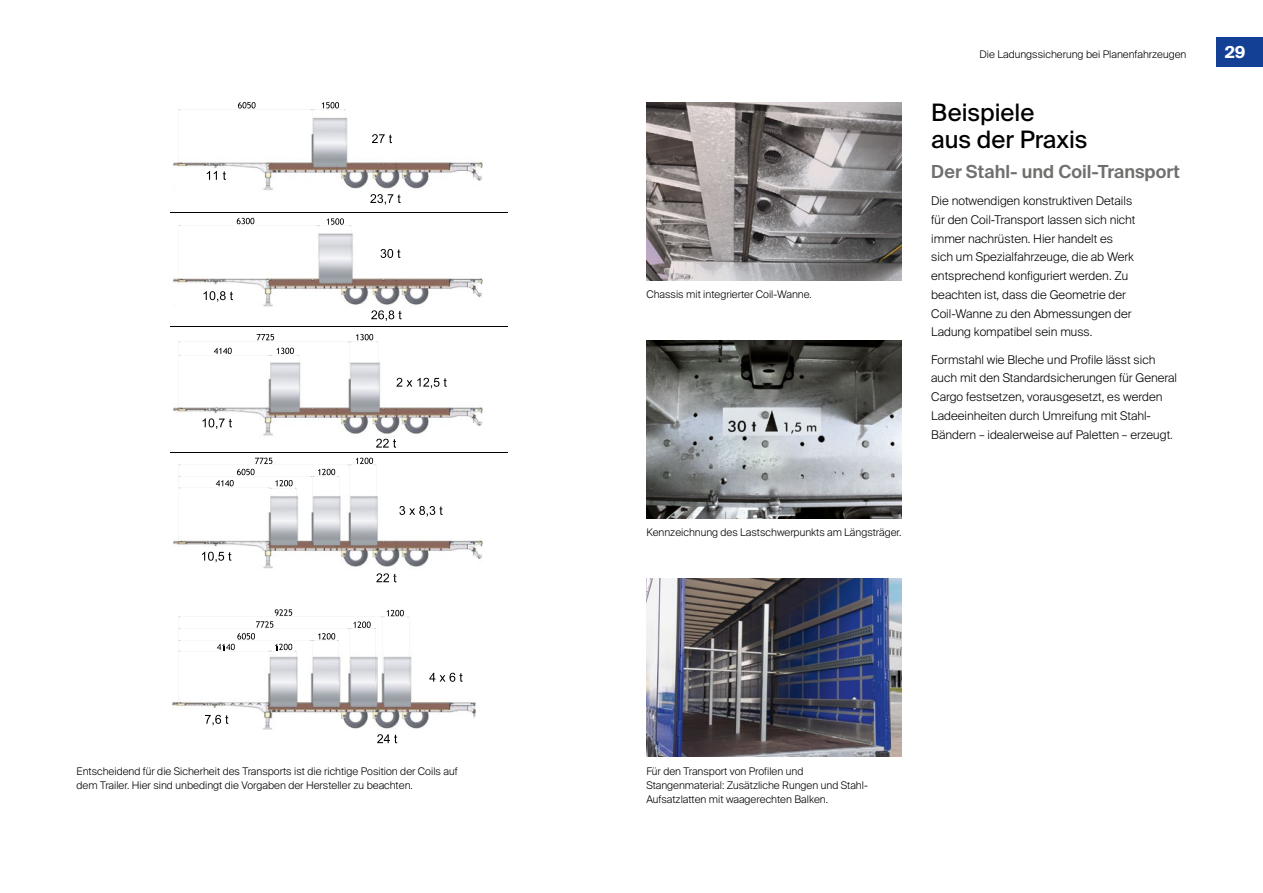
<style>
.page{position:relative;width:1263px;height:893px;background:#fff}
.page>*{position:absolute;margin:0;border:0;box-sizing:border-box;transform-origin:0 0}
.t1{font:24px/27px "Suisse Intl";color:#000}
.t2{font:600 18px "Suisse Intl";color:#6f6f6e}
.t3{font:700 16.5px "Suisse Intl";color:#fff}
.t4{font:300 12px/18.8px "Suisse Intl";color:#000}
.t5{font:300 10.5px/14.2px "Suisse Intl";color:#000}
</style>
<div class="page">
<img style="left:173px;top:118px;width:310px;height:72px">
<img style="left:173px;top:233px;width:310px;height:74px">
<img style="left:173px;top:362px;width:310px;height:77px">
<img style="left:173px;top:496px;width:310px;height:81px">
<img style="left:172px;top:656px;width:304px;height:73px">
<img style="left:179px;top:117px;width:167px;height:46px">
<svg style="left:372px;top:134px;width:20px;height:9px"></svg>
<svg style="left:207px;top:171px;width:10px;height:9px"></svg>
<svg style="left:223px;top:171px;width:3px;height:9px"></svg>
<svg style="left:370px;top:194px;width:31px;height:11px"></svg>
<svg style="left:179px;top:102px;width:167px;height:9px"></svg>
<img style="left:179px;top:233px;width:172px;height:46px">
<svg style="left:381px;top:249px;width:19px;height:9px"></svg>
<svg style="left:204px;top:291px;width:29px;height:11px"></svg>
<svg style="left:371px;top:310px;width:31px;height:11px"></svg>
<svg style="left:179px;top:218px;width:172px;height:9px"></svg>
<img style="left:179px;top:362px;width:199px;height:46px">
<svg style="left:396px;top:378px;width:51px;height:10px"></svg>
<svg style="left:203px;top:418px;width:29px;height:11px"></svg>
<svg style="left:376px;top:439px;width:20px;height:9px"></svg>
<svg style="left:179px;top:334px;width:199px;height:22px"></svg>
<img style="left:179px;top:495px;width:197px;height:46px">
<svg style="left:399px;top:506px;width:44px;height:11px"></svg>
<svg style="left:202px;top:552px;width:29px;height:10px"></svg>
<svg style="left:376px;top:573px;width:20px;height:9px"></svg>
<svg style="left:179px;top:458px;width:197px;height:31px"></svg>
<hr style="left:170px;top:212px;width:337px;height:1px;background:#000">
<hr style="left:170px;top:326px;width:337px;height:1px;background:#000">
<hr style="left:170px;top:452px;width:337px;height:1px;background:#000">
<img style="left:178px;top:650px;width:231px;height:52px">
<svg style="left:429px;top:673px;width:34px;height:9px"></svg>
<svg style="left:205px;top:715px;width:23px;height:10px"></svg>
<svg style="left:377px;top:734px;width:20px;height:9px"></svg>
<svg style="left:178px;top:609px;width:231px;height:41px"></svg>
<img style="left:646px;top:102px;width:255px;height:179px">
<img style="left:646px;top:340px;width:255px;height:179px">
<div style="left:1216px;top:37px;width:47px;height:30px;background:#134094"></div>
<img style="left:646px;top:578px;width:255px;height:179px">
<p class="t5" style="left:646px;top:288px;width:167px">Chassis mit integrierter Coil-Wanne.</p>
<p class="t5" style="left:979px;top:48px;width:208px">Die Ladungssicherung bei Planenfahrzeugen</p>
<h3 class="t3" style="left:1225px;top:43px;width:22px">29</h3>
<h1 class="t1" style="left:931px;top:99px;width:158px">Beispiele<br>aus der Praxis</h1>
<h2 class="t2" style="left:931px;top:161px;width:250px">Der Stahl- und Coil-Transport</h2>
<p class="t4" style="left:931px;top:192px;width:206px">Die notwendigen konstruktiven Details für den Coil-Transport lassen sich nicht immer nachrüsten. Hier handelt es sich um Spezialfahrzeuge, die ab Werk entsprechend konfiguriert werden. Zu beachten ist, dass die Geometrie der Coil-Wanne zu den Abmessungen der Ladung kompatibel sein muss.</p>
<p class="t4" style="left:931px;top:350px;width:247px">Formstahl wie Bleche und Profile lässt sich auch mit den Standardsicherungen für General Cargo festsetzen, vorausgesetzt, es werden Ladeeinheiten durch Umreifung mit Stahl-Bändern – idealerweise auf Paletten – erzeugt.</p>
<p class="t5" style="left:646px;top:526px;width:257px">Kennzeichnung des Lastschwerpunkts am Längsträger.</p>
<p class="t5" style="left:77px;top:764px;width:383px">Entscheidend für die Sicherheit des Transports ist die richtige Position der Coils auf dem Trailer. Hier sind unbedingt die Vorgaben der Hersteller zu beachten.</p>
<p class="t5" style="left:646px;top:764px;width:223px">Für den Transport von Profilen und<br>Stangenmaterial: Zusätzliche Rungen und Stahl-<br>Aufsatzlatten mit waagerechten Balken.</p>
</div>
